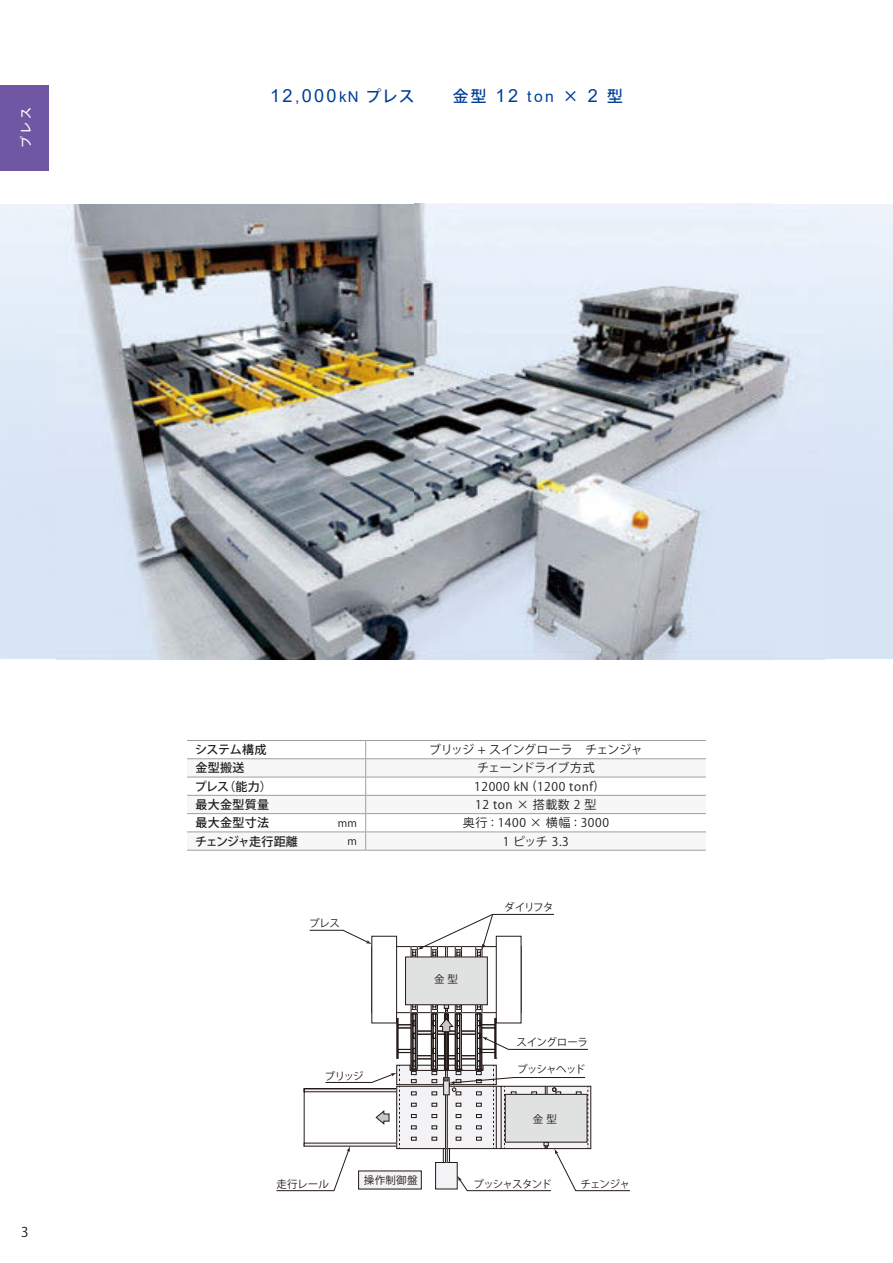
<style>
.page{position:relative;width:893px;height:1263px;background:#fff}
.page>*{position:absolute;margin:0;border:0;box-sizing:border-box;transform-origin:0 0}
.t1{font:15.75px "Koz Go Pro Medium 90 msp RKSJ H";color:#004098}
.t2{font:13.5px "Koz Go Pro Regular 90 msp RKSJ H";color:#1d1d1b}
.t3{font:12px "Koz Go Pro Regular 90 msp RKSJ H";letter-spacing:.05em;color:#1d1d1b}
.t4{font:12px "Koz Go Pro Medium 90 msp RKSJ H";letter-spacing:.025em;color:#1d1d1b}
.t5{font:12px "Koz Go Pro Regular 90 msp RKSJ H";letter-spacing:-.04em;color:#1d1d1b}
.t6{font:12px "Koz Go Pro Regular 90 msp RKSJ H";letter-spacing:-.02em;color:#1d1d1b}
.t7{font:12px "Koz Go Pro Medium 90 msp RKSJ H";letter-spacing:-.065em;color:#1d1d1b}
.t8{font:12px "Koz Go Pro Medium 90 msp RKSJ H";color:#fff}
.t9{font:10.5px "Koz Go Pro Regular 90 msp RKSJ H";letter-spacing:-.055em;color:#231916}
.t10{font:10.5px "Koz Go Pro Regular 90 msp RKSJ H";letter-spacing:-.085em;color:#231916}
.t11{font:10.5px "Koz Go Pro Regular 90 msp RKSJ H";letter-spacing:-.025em;color:#231916}
.t12{font:10.5px "Koz Go Pro Regular 90 msp RKSJ H";color:#1d1d1b}
.s1{font-family:"Arial";font-size:18.15px}
.s2{font-family:"Arial"}
.s3{font-family:"Arial";font-size:15px}
</style>
<div class="page">
<svg style="left:397px;top:948px;width:99px;height:56px"></svg>
<hr style="left:411px;top:946px;width:1px;height:67px;background:#231916">
<hr style="left:417px;top:946px;width:1px;height:67px;background:#231916">
<hr style="left:412px;top:950px;width:1px;height:59px;background:#231916">
<hr style="left:415px;top:950px;width:1px;height:59px;background:#231916">
<hr style="left:431px;top:946px;width:1px;height:67px;background:#231916">
<hr style="left:437px;top:946px;width:1px;height:67px;background:#231916">
<hr style="left:433px;top:950px;width:1px;height:59px;background:#231916">
<hr style="left:436px;top:950px;width:1px;height:59px;background:#231916">
<hr style="left:455px;top:946px;width:1px;height:67px;background:#231916">
<hr style="left:461px;top:946px;width:1px;height:67px;background:#231916">
<hr style="left:457px;top:950px;width:1px;height:59px;background:#231916">
<hr style="left:460px;top:950px;width:1px;height:59px;background:#231916">
<hr style="left:475px;top:946px;width:1px;height:67px;background:#231916">
<hr style="left:482px;top:946px;width:1px;height:67px;background:#231916">
<hr style="left:477px;top:950px;width:1px;height:59px;background:#231916">
<hr style="left:480px;top:950px;width:1px;height:59px;background:#231916">
<hr style="left:445px;top:946px;width:1px;height:67px;background:#231916">
<hr style="left:447px;top:946px;width:1px;height:67px;background:#231916">
<div style="left:372px;top:936px;width:25px;height:87px;border:1px solid #231916"></div>
<div style="left:496px;top:936px;width:25px;height:87px;border:1px solid #231916"></div>
<div style="left:406px;top:957px;width:81px;height:48px;background:#e0e1e1"></div>
<img style="left:57px;top:203px;width:767px;height:456px">
<svg style="left:309px;top:930px;width:63px;height:14px"></svg>
<svg style="left:411px;top:914px;width:143px;height:41px"></svg>
<svg style="left:276px;top:1004px;width:354px;height:187px"></svg>
<hr style="left:366px;top:740px;width:340px;height:1px;background:#9f9fa0">
<svg style="left:187px;top:741px;width:519px;height:109px"></svg>
<hr style="left:366px;top:850px;width:340px;height:1px;background:#9f9fa0">
<hr style="left:187px;top:740px;width:179px;height:1px;background:#9f9fa0">
<hr style="left:187px;top:758px;width:179px;height:1px;background:#9f9fa0">
<hr style="left:187px;top:777px;width:179px;height:1px;background:#9f9fa0">
<hr style="left:187px;top:795px;width:179px;height:1px;background:#9f9fa0">
<hr style="left:187px;top:813px;width:179px;height:1px;background:#9f9fa0">
<hr style="left:187px;top:832px;width:179px;height:1px;background:#9f9fa0">
<hr style="left:187px;top:850px;width:179px;height:1px;background:#9f9fa0">
<div style="left:1px;top:85px;width:48px;height:85px;background:#7057a3"></div>
<p class="t8" style="left:22px;top:148px;width:43px;rotate:-90deg">プレス</p>
<h1 class="t1" style="left:270px;top:90px;width:354px"><span class="s1">12</span><span class="s2">,</span><span class="s1">000</span><span class="s3">kN</span> プレス　　金型 <span class="s1">12</span> <span class="s2">ton</span> × <span class="s1">2</span> 型</h1>
<p class="t2" style="left:21px;top:1226px;width:9px">3</p>
<p class="t4" style="left:195px;top:745px;width:73px">システム構成</p>
<p class="t5" style="left:429px;top:745px;width:215px">ブリッジ + スイングローラ　チェンジャ</p>
<p class="t4" style="left:196px;top:763px;width:50px">金型搬送</p>
<p class="t6" style="left:477px;top:763px;width:119px">チェーンドライブ方式</p>
<p class="t4" style="left:195px;top:782px;width:79px">プレス（能力）</p>
<p class="t3" style="left:474px;top:782px;width:125px">12000 kN (1200 tonf)</p>
<p class="t4" style="left:196px;top:800px;width:75px">最大金型質量</p>
<p class="t3" style="left:475px;top:800px;width:123px">12 ton × 搭載数 2 型</p>
<p class="t4" style="left:196px;top:818px;width:75px">最大金型寸法</p>
<p class="t12" style="left:338px;top:819px;width:21px">mm</p>
<p class="t3" style="left:463px;top:818px;width:148px">奥行 : 1400 × 横幅 : 3000</p>
<p class="t7" style="left:195px;top:836px;width:104px">チェンジャ走行距離</p>
<p class="t12" style="left:347px;top:837px;width:11px">m</p>
<p class="t3" style="left:503px;top:836px;width:67px">1 ピッチ 3.3</p>
<p class="t9" style="left:309px;top:919px;width:32px">プレス</p>
<p class="t9" style="left:325px;top:1071px;width:40px">ブリッジ</p>
<p class="t9" style="left:434px;top:974px;width:25px">金 型</p>
<p class="t9" style="left:504px;top:903px;width:51px">ダイリフタ</p>
<p class="t11" style="left:516px;top:1038px;width:73px">スイングローラ</p>
<p class="t9" style="left:517px;top:1065px;width:70px">プッシャヘッド</p>
<p class="t9" style="left:533px;top:1115px;width:25px">金 型</p>
<p class="t9" style="left:276px;top:1180px;width:54px">走行レール</p>
<p class="t9" style="left:364px;top:1176px;width:55px">操作制御盤</p>
<p class="t10" style="left:473px;top:1180px;width:80px">プッシャスタンド</p>
<p class="t9" style="left:580px;top:1180px;width:51px">チェンジャ</p>
</div>
